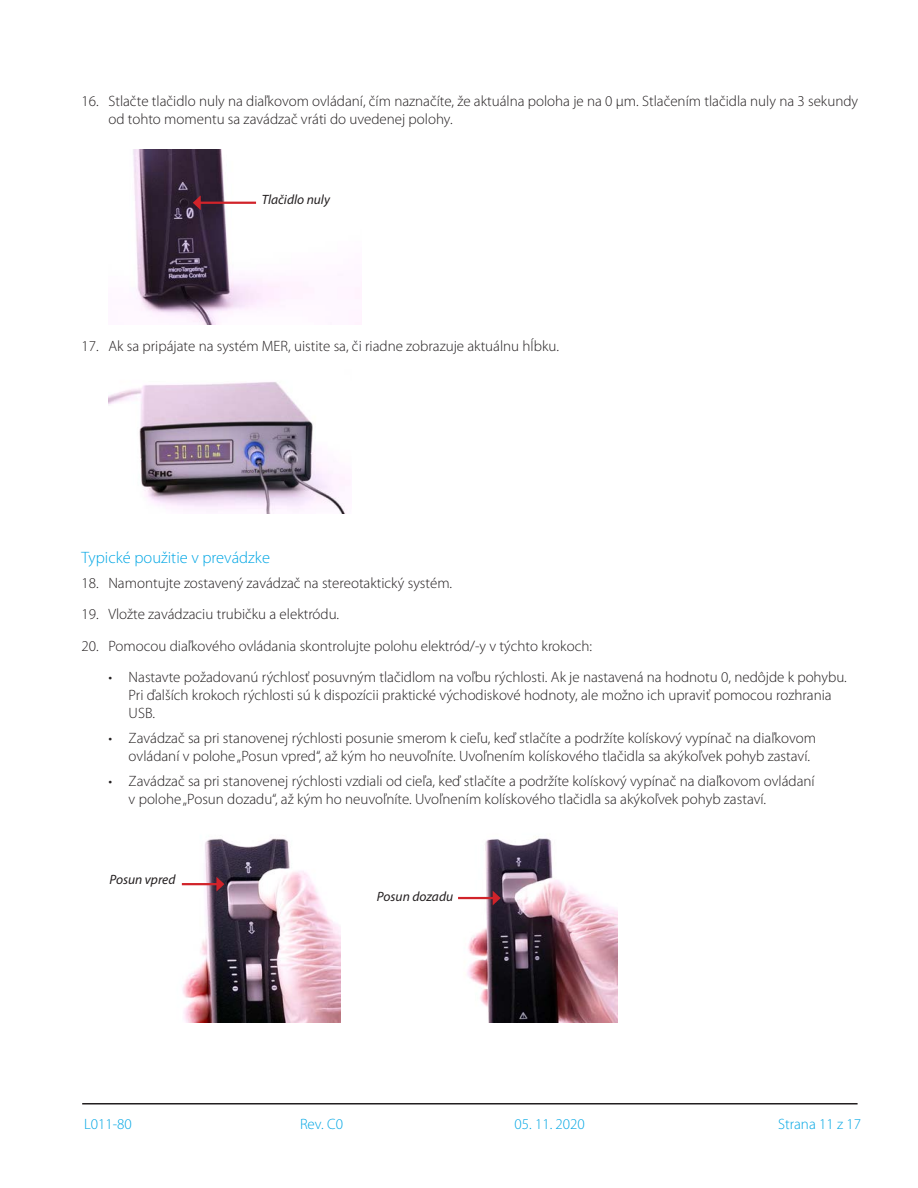
<style>
.page{position:relative;width:918px;height:1188px;background:#fff}
.page>*{position:absolute;margin:0;border:0;box-sizing:border-box;transform-origin:0 0}
.Heading2{font:300 16.5px "Myriad Pro";color:#00a6e4}
.t1{font:300 15px/18px "Myriad Pro";color:#231f20}
.t2{font:300 15px "Myriad Pro";color:#00a6e4}
.t3{font:italic 13.5px "Myriad Pro";color:#231f20}
</style>
<div class="page">
<hr style="left:82px;top:1103px;width:776px;height:2px;background:#231f20">
<img style="left:133px;top:149px;width:228px;height:176px">
<hr style="left:199px;top:202px;width:57px;height:2px;background:#d1232a">
<svg style="left:193px;top:195px;width:8px;height:15px"></svg>
<img style="left:108px;top:382px;width:243px;height:131px">
<img style="left:181px;top:838px;width:160px;height:184px">
<img style="left:458px;top:838px;width:160px;height:184px">
<hr style="left:182px;top:883px;width:36px;height:2px;background:#d1232a">
<svg style="left:216px;top:877px;width:8px;height:15px"></svg>
<hr style="left:458px;top:897px;width:36px;height:2px;background:#d1232a">
<svg style="left:493px;top:891px;width:8px;height:14px"></svg>
<p class="t1" style="left:108px;top:92px;width:751px;text-indent:-27px">16. Stlačte tlačidlo nuly na diaľkovom ovládaní, čím naznačíte, že aktuálna poloha je na 0 µm. Stlačením tlačidla nuly na 3 sekundy od tohto momentu sa zavádzač vráti do uvedenej polohy.</p>
<p class="t3" style="left:262px;top:191px;width:70px">Tlačidlo nuly</p>
<p class="t1" style="left:81px;top:338px;width:479px">17. Ak sa pripájate na systém MER, uistite sa, či riadne zobrazuje aktuálnu hĺbku.</p>
<p class="Heading2" style="left:81px;top:548px;width:190px">Typické použitie v prevádzke</p>
<p class="t1" style="left:81px;top:574px;width:372px">18. Namontujte zostavený zavádzač na stereotaktický systém.</p>
<p class="t1" style="left:81px;top:605px;width:259px">19. Vložte zavádzaciu trubičku a elektródu.</p>
<p class="t1" style="left:81px;top:637px;width:512px">20. Pomocou diaľkového ovládania skontrolujte polohu elektród/-y v týchto krokoch:</p>
<p class="t1" style="left:129px;top:668px;width:720px;text-indent:-20px">• Nastavte požadovanú rýchlosť posuvným tlačidlom na voľbu rýchlosti. Ak je nastavená na hodnotu 0, nedôjde k pohybu.<br>Pri ďalších krokoch rýchlosti sú k dispozícii praktické východiskové hodnoty, ale možno ich upraviť pomocou rozhrania<br>USB.</p>
<p class="t1" style="left:129px;top:729px;width:689px;text-indent:-20px">• Zavádzač sa pri stanovenej rýchlosti posunie smerom k cieľu, keď stlačíte a podržíte kolískový vypínač na diaľkovom ovládaní v polohe „Posun vpred“, až kým ho neuvoľníte. Uvoľnením kolískového tlačidla sa akýkoľvek pohyb zastaví.</p>
<p class="t1" style="left:129px;top:772px;width:688px;text-indent:-20px">• Zavádzač sa pri stanovenej rýchlosti vzdiali od cieľa, keď stlačíte a podržíte kolískový vypínač na diaľkovom ovládaní v polohe „Posun dozadu“, až kým ho neuvoľníte. Uvoľnením kolískového tlačidla sa akýkoľvek pohyb zastaví.</p>
<p class="t3" style="left:109px;top:871px;width:68px">Posun vpred</p>
<p class="t3" style="left:377px;top:888px;width:78px">Posun dozadu</p>
<p class="t2" style="left:84px;top:1116px;width:49px">L011-80</p>
<p class="t2" style="left:300px;top:1116px;width:45px">Rev. C0</p>
<p class="t2" style="left:514px;top:1116px;width:72px">05. 11. 2020</p>
<p class="t2" style="left:778px;top:1116px;width:84px">Strana 11 z 17</p>
</div>
